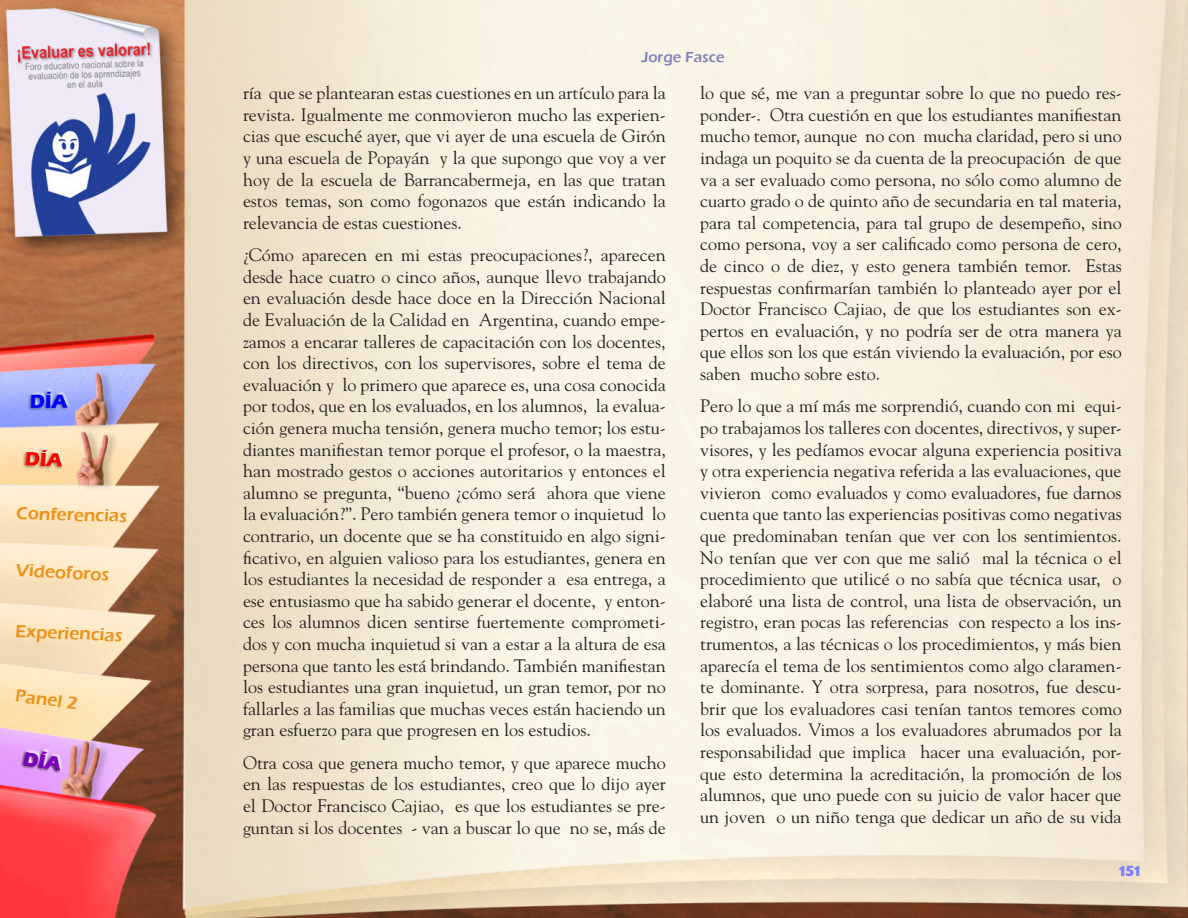
<style>
.page{position:relative;width:1188px;height:918px;background:#fff}
.page>*{position:absolute;margin:0;border:0;box-sizing:border-box;transform-origin:0 0}
.texto_corrido{font:18px/21.6px "Goudy";color:#231f20;text-align:justify}
.respuesta{font:600 18px "Eras ITC";color:#ea921a}
.cornisa{font:600 15px "Eras ITC";color:#8283bd}
.t1{font:700 15px "Delta";color:#8080ff}
</style>
<div class="page">
<img style="left:0;top:0;width:1188px;height:918px">
<svg style="left:9px;top:375px;width:161px;height:127px;background:#ccb2aa"></svg>
<svg style="left:0;top:715px;width:170px;height:118px;background:#cd7a84"></svg>
<p class="respuesta" style="left:16px;top:503px;width:112px;rotate:1deg">Conferencias</p>
<p class="respuesta" style="left:17px;top:560px;width:95px;rotate:3deg">Videoforos</p>
<p class="respuesta" style="left:16px;top:621px;width:109px;rotate:2deg">Experiencias</p>
<p class="respuesta" style="left:17px;top:685px;width:64px;rotate:7deg">Panel 2</p>
<p class="cornisa" style="left:641px;top:48px;width:85px">Jorge Fasce</p>
<p class="texto_corrido" style="left:243px;top:82px;width:424px">ría que se plantearan estas cuestiones en un artículo para la revista. Igualmente me conmovieron mucho las experien&shy;cias que escuché ayer, que vi ayer de una escuela de Girón y una escuela de Popayán y la que supongo que voy a ver hoy de la escuela de Barrancabermeja, en las que tratan estos temas, son como fogonazos que están indicando la relevancia de estas cuestiones.</p>
<p class="texto_corrido" style="left:243px;top:244px;width:424px">¿Cómo aparecen en mi estas preocupaciones?, aparecen desde hace cuatro o cinco años, aunque llevo trabajando en evaluación desde hace doce en la Dirección Nacional de Evaluación de la Calidad en Argentina, cuando empe&shy;zamos a encarar talleres de capacitación con los docentes, con los directivos, con los supervisores, sobre el tema de evaluación y lo primero que aparece es, una cosa conocida por todos, que en los evaluados, en los alumnos, la evalua&shy;ción genera mucha tensión, genera mucho temor; los estu&shy;diantes manifiestan temor porque el profesor, o la maestra, han mostrado gestos o acciones autoritarios y entonces el alumno se pregunta, “bueno ¿cómo será ahora que viene la evaluación?”. Pero también genera temor o inquietud lo contrario, un docente que se ha constituido en algo signi&shy;ficativo, en alguien valioso para los estudiantes, genera en los estudiantes la necesidad de responder a esa entrega, a ese entusiasmo que ha sabido generar el docente, y enton&shy;ces los alumnos dicen sentirse fuertemente comprometi&shy;dos y con mucha inquietud si van a estar a la altura de esa persona que tanto les está brindando. También manifiestan los estudiantes una gran inquietud, un gran temor, por no fallarles a las familias que muchas veces están haciendo un gran esfuerzo para que progresen en los estudios.</p>
<p class="texto_corrido" style="left:243px;top:751px;width:424px">Otra cosa que genera mucho temor, y que aparece mucho en las respuestas de los estudiantes, creo que lo dijo ayer el Doctor Francisco Cajiao, es que los estudiantes se pre&shy;guntan si los docentes - van a buscar lo que no se, más de</p>
<p class="texto_corrido" style="left:700px;top:82px;width:423px">lo que sé, me van a preguntar sobre lo que no puedo res&shy;ponder-. Otra cuestión en que los estudiantes manifiestan mucho temor, aunque no con mucha claridad, pero si uno indaga un poquito se da cuenta de la preocupación de que va a ser evaluado como persona, no sólo como alumno de cuarto grado o de quinto año de secundaria en tal materia, para tal competencia, para tal grupo de desempeño, sino como persona, voy a ser calificado como persona de cero, de cinco o de diez, y esto genera también temor. Estas respuestas confirmarían también lo planteado ayer por el Doctor Francisco Cajiao, de que los estudiantes son ex&shy;pertos en evaluación, y no podría ser de otra manera ya que ellos son los que están viviendo la evaluación, por eso saben mucho sobre esto.</p>
<p class="texto_corrido" style="left:700px;top:395px;width:423px">Pero lo que a mí más me sorprendió, cuando con mi equi&shy;po trabajamos los talleres con docentes, directivos, y super&shy;visores, y les pedíamos evocar alguna experiencia positiva y otra experiencia negativa referida a las evaluaciones, que vivieron como evaluados y como evaluadores, fue darnos cuenta que tanto las experiencias positivas como negativas que predominaban tenían que ver con los sentimientos.<br>No tenían que ver con que me salió mal la técnica o el procedimiento que utilicé o no sabía que técnica usar, o elaboré una lista de control, una lista de observación, un registro, eran pocas las referencias con respecto a los ins&shy;trumentos, a las técnicas o los procedimientos, y más bien aparecía el tema de los sentimientos como algo claramen&shy;te dominante. Y otra sorpresa, para nosotros, fue descu&shy;brir que los evaluadores casi tenían tantos temores como los evaluados. Vimos a los evaluadores abrumados por la responsabilidad que implica hacer una evaluación, por&shy;que esto determina la acreditación, la promoción de los alumnos, que uno puede con su juicio de valor hacer que un joven o un niño tenga que dedicar un año de su vida</p>
<p class="t1" style="left:1118px;top:862px;width:26px">151</p>
</div>
